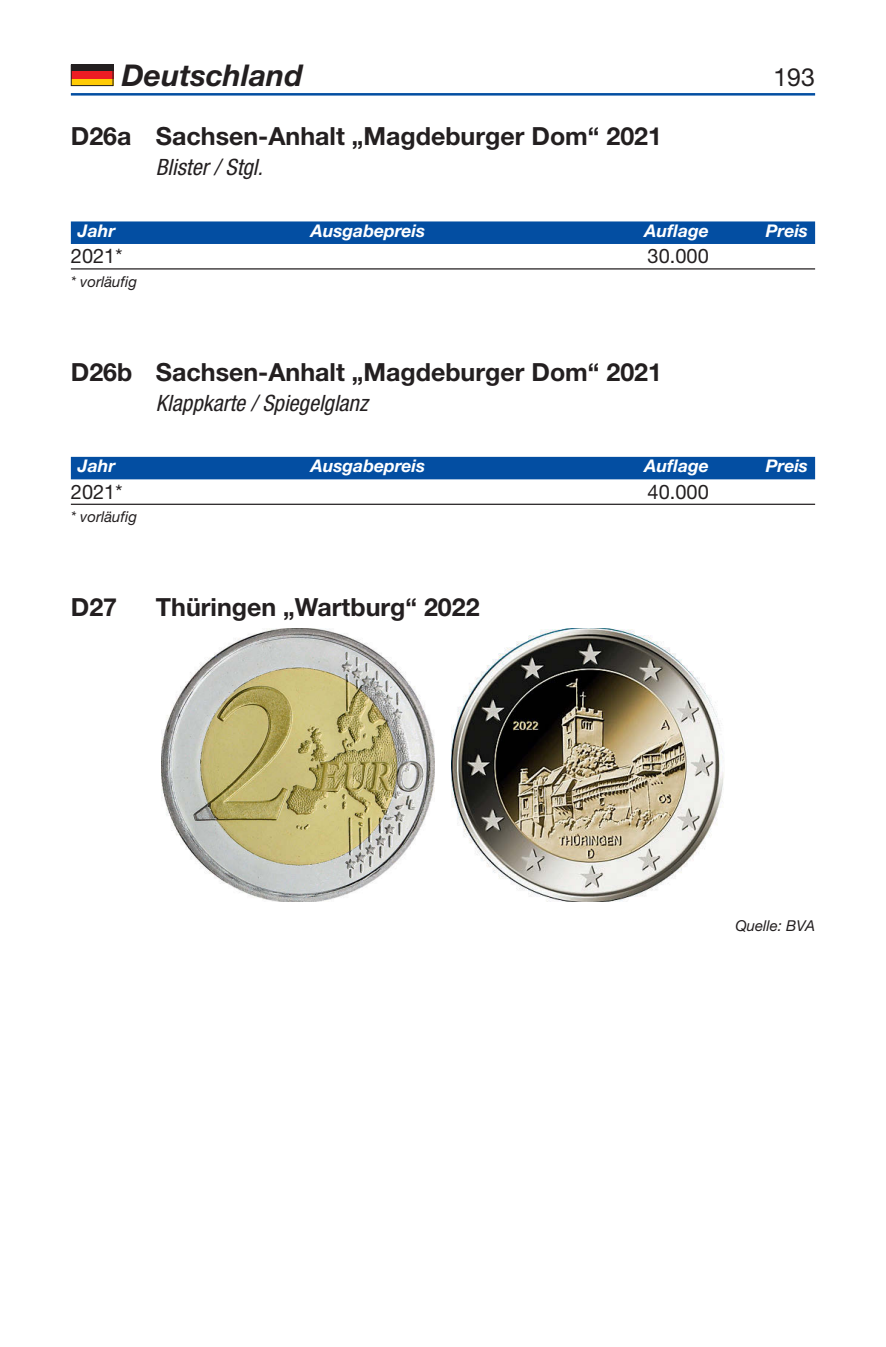
<style>
.page{position:relative;width:886px;height:1347px;background:#fff}
.page>*{position:absolute;margin:0;border:0;box-sizing:border-box;transform-origin:0 0}
.t1{font:italic 700 30px "Helvetica Neue";color:#231f20}
.t2{font:700 25px "Helvetica Neue LT Std";color:#231f20}
.t3{font:25px "Helvetica Neue LT Std";color:#231f20}
.t4{font:italic condensed 22.5px "Helvetica Neue LT Std";color:#231f20}
.t5{font:20px "Helvetica Neue LT Std";color:#231f20}
.t6{font:italic 700 17.5px "Helvetica Neue LT Std";color:#fff}
.t7{font:italic 15px "Helvetica Neue LT Std";color:#231f20}
</style>
<div class="page">
<hr style="left:71px;top:93px;width:744px;height:3px;background:#034ea2">
<div style="left:71px;top:65px;width:42px;height:7px;background:#231f20"></div>
<div style="left:71px;top:79px;width:42px;height:7px;background:#ffcb05"></div>
<div style="left:71px;top:72px;width:42px;height:7px;background:#ed1d24"></div>
<div style="left:71px;top:65px;width:42px;height:21px;border:1px solid #231f20"></div>
<div style="left:71px;top:221px;width:744px;height:23px;background:#034ea2"></div>
<hr style="left:71px;top:268px;width:744px;height:1px;background:#231f20">
<div style="left:71px;top:457px;width:744px;height:22px;background:#034ea2"></div>
<hr style="left:71px;top:503px;width:744px;height:2px;background:#231f20">
<img style="left:161px;top:628px;width:273px;height:274px">
<img style="left:451px;top:628px;width:273px;height:274px">
<p class="t1" style="left:122px;top:65px;width:183px">Deutschland</p>
<p class="t3" style="left:773px;top:68px;width:43px">193</p>
<p class="t2" style="left:71px;top:127px;width:593px">D26a Sachsen-Anhalt „Magdeburger Dom“ 2021</p>
<p class="t4" style="left:156px;top:159px;width:109px">Blister / Stgl.</p>
<p class="t6" style="left:78px;top:224px;width:39px">Jahr</p>
<p class="t6" style="left:311px;top:224px;width:116px">Ausgabepreis</p>
<p class="t6" style="left:644px;top:224px;width:66px">Auflage</p>
<p class="t6" style="left:766px;top:224px;width:44px">Preis</p>
<p class="t5" style="left:71px;top:249px;width:53px">2021*</p>
<p class="t5" style="left:648px;top:249px;width:63px">30.000</p>
<p class="t7" style="left:71px;top:276px;width:68px">* vorläufig</p>
<p class="t2" style="left:71px;top:363px;width:593px">D26b Sachsen-Anhalt „Magdeburger Dom“ 2021</p>
<p class="t4" style="left:156px;top:395px;width:213px">Klappkarte / Spiegelglanz</p>
<p class="t6" style="left:78px;top:460px;width:39px">Jahr</p>
<p class="t6" style="left:311px;top:460px;width:116px">Ausgabepreis</p>
<p class="t6" style="left:644px;top:460px;width:66px">Auflage</p>
<p class="t6" style="left:766px;top:460px;width:44px">Preis</p>
<p class="t5" style="left:71px;top:484px;width:53px">2021*</p>
<p class="t5" style="left:648px;top:484px;width:63px">40.000</p>
<p class="t7" style="left:71px;top:511px;width:68px">* vorläufig</p>
<p class="t2" style="left:71px;top:598px;width:48px">D27</p>
<p class="t2" style="left:156px;top:598px;width:325px">Thüringen „Wartburg“ 2022</p>
<p class="t7" style="left:735px;top:919px;width:81px">Quelle: BVA</p>
</div>
